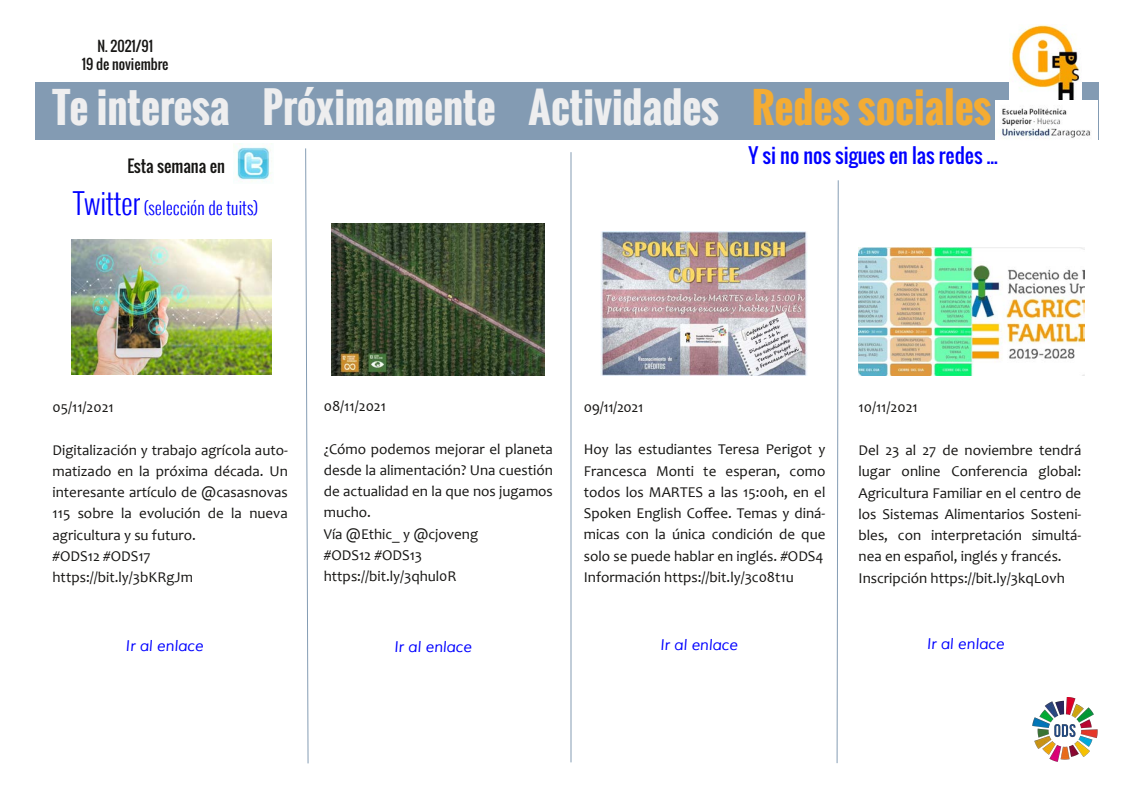
<style>
.page{position:relative;width:1134px;height:798px;background:#fff}
.page>*{position:absolute;margin:0;border:0;box-sizing:border-box;transform-origin:0 0}
.t1{font:700 41.25px "Oswald";color:#eeedec}
.t2{font:20px "Oswald";color:#00f}
.t3{font:300 17.5px "Oswald";color:#00f}
.t4{font:16.25px "Oswald";color:#161513}
.t5{font:15px/21.2px "Candara";color:#161513}
.t6{font:italic 15px "Muli";color:#00f}
.t7{font:13.75px/17.5px "Oswald";color:#161513;text-align:center}
.s1{color:#f4a200}
.s2{font-size:28.75px}
</style>
<div class="page">
<div style="left:35px;top:82px;width:1063px;height:58px;background:#839bb3"></div>
<hr style="left:571px;top:152px;width:1px;height:610px;background:#c1cdd8">
<svg style="left:305px;top:148px;width:4px;height:615px"></svg>
<img style="left:236px;top:143px;width:36px;height:39px">
<svg style="left:836px;top:180px;width:3px;height:583px"></svg>
<img style="left:72px;top:239px;width:199px;height:135px">
<img style="left:858px;top:247px;width:226px;height:128px">
<img style="left:1009px;top:25px;width:73px;height:76px">
<img style="left:995px;top:101px;width:102px;height:39px">
<img style="left:600px;top:232px;width:207px;height:143px">
<img style="left:1032px;top:697px;width:66px;height:65px">
<img style="left:332px;top:224px;width:212px;height:151px">
<p class="t7" style="left:82px;top:37px;width:88px">N. 2021/91<br>19 de noviembre</p>
<h1 class="t1" style="left:52px;top:76px;width:941px">Te interesa Próximamente Actividades <span class="s1">Redes sociales</span></h1>
<p class="t4" style="left:127px;top:153px;width:99px">Esta semana en</p>
<p class="t3" style="left:74px;top:194px;width:186px"><span class="s2">Twitter</span> (selección de tuits)</p>
<h2 class="t2" style="left:748px;top:140px;width:251px">Y si no nos sigues en las redes ...</h2>
<p class="t5" style="left:52px;top:398px;width:63px">05/11/2021</p>
<p class="t5" style="left:52px;top:440px;width:237px">Digitalización y trabajo agrícola auto‐ matizado en la próxima década. Un interesante artículo de @casasnovas<br>115 sobre la evolución de la nueva agricultura y su futuro.<br>#ODS12 #ODS17 https://bit.ly/3bKRgJm</p>
<p class="t5" style="left:324px;top:397px;width:64px">08/11/2021</p>
<p class="t5" style="left:324px;top:439px;width:231px">¿Cómo podemos mejorar el planeta desde la alimentación? Una cuestión de actualidad en la que nos jugamos mucho.<br>Vía @Ethic_ y @cjoveng<br>#ODS12 #ODS13 https://bit.ly/3qhul0R</p>
<p class="t5" style="left:584px;top:397px;width:61px">09/11/2021</p>
<p class="t5" style="left:584px;top:440px;width:243px">Hoy las estudiantes Teresa Perigot y Francesca Monti te esperan, como todos los MARTES a las 15:00h, en el Spoken English Coffee. Temas y diná‐ micas con la única condición de que solo se puede hablar en inglés. #ODS4<br>Información https://bit.ly/3c08t1u</p>
<p class="t6" style="left:126px;top:636px;width:79px">Ir al enlace</p>
<p class="t6" style="left:660px;top:635px;width:79px">Ir al enlace</p>
<p class="t6" style="left:394px;top:637px;width:79px">Ir al enlace</p>
<p class="t5" style="left:858px;top:398px;width:61px">10/11/2021</p>
<p class="t5" style="left:858px;top:441px;width:224px">Del 23 al 27 de noviembre tendrá lugar online Conferencia global:<br>Agricultura Familiar en el centro de los Sistemas Alimentarios Sosteni‐ bles, con interpretación simultá‐ nea en español, inglés y francés.<br>Inscripción https://bit.ly/3kqL0vh</p>
<p class="t6" style="left:927px;top:634px;width:79px">Ir al enlace</p>
</div>
